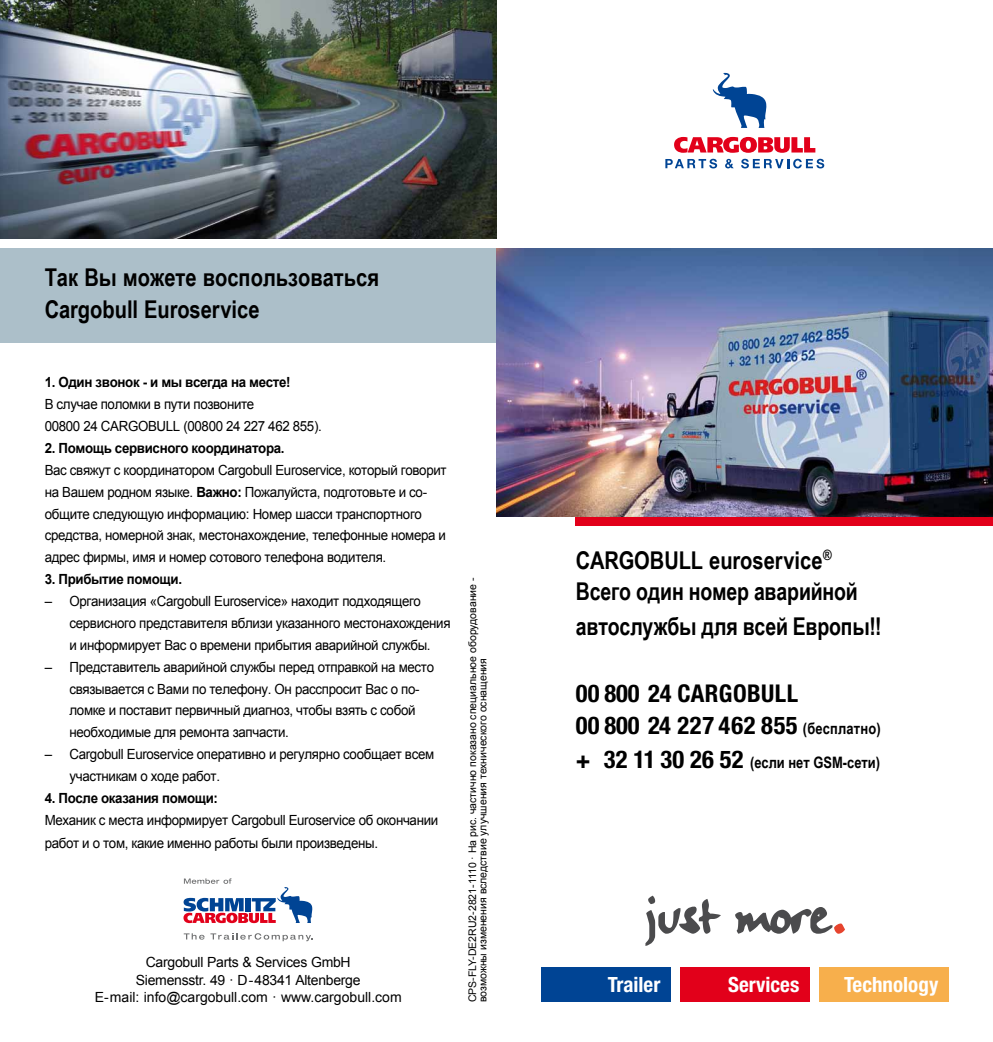
<style>
.page{position:relative;width:993px;height:1042px;background:#fff}
.page>*{position:absolute;margin:0;border:0;box-sizing:border-box;transform-origin:0 0}
.t1{font:700 24.5px/31.8px "Arial Narrow";letter-spacing:-.005em;color:#000}
.t2{font:700 condensed 24.5px/31.8px "Helvetica Neue LT Pro";letter-spacing:.02em;color:#000}
.t3{font:700 condensed 21px "Helvetica Neue LT Pro";color:#fff}
.t4{font:700 15.75px "Arial Narrow";color:#000}
.t5{font:14px/21.9px "Arial";letter-spacing:-.025em;color:#000;scale:.95 1}
.t6{font:14px/17.5px "Arial";letter-spacing:-.025em;color:#000;text-align:center}
.t7{font:700 14px "Arial";letter-spacing:-.025em;color:#000;scale:.95 1}
.t8{font:10.5px/10.5px "Arial";color:#000}
.s1{font-weight:700}
.s2{font-family:"Arial Narrow";font-stretch:normal;font-size:15.75px}
.s3{font-family:"Helvetica Neue LT Pro";font-stretch:condensed;font-size:24.5px}
</style>
<div class="page">
<img style="left:0;top:0;width:496px;height:238px">
<div style="left:0;top:248px;width:496px;height:94px;background:#acbfc9"></div>
<div style="left:575px;top:516px;width:417px;height:10px;background:#e2001a"></div>
<div style="left:541px;top:967px;width:129px;height:35px;background:#004494"></div>
<div style="left:680px;top:967px;width:129px;height:35px;background:#e2001a"></div>
<div style="left:819px;top:967px;width:128px;height:35px;background:#f7af4c"></div>
<img style="left:496px;top:248px;width:496px;height:268px">
<svg style="left:665px;top:159px;width:52px;height:9px"></svg>
<svg style="left:725px;top:159px;width:8px;height:9px"></svg>
<svg style="left:741px;top:159px;width:83px;height:9px"></svg>
<svg style="left:712px;top:73px;width:54px;height:55px"></svg>
<svg style="left:674px;top:137px;width:141px;height:16px"></svg>
<svg style="left:645px;top:895px;width:199px;height:51px"></svg>
<svg style="left:210px;top:933px;width:103px;height:8px"></svg>
<svg style="left:184px;top:933px;width:20px;height:6px"></svg>
<svg style="left:183px;top:878px;width:129px;height:45px"></svg>
<h1 class="t1" style="left:45px;top:260px;width:336px">Так Вы можете воспользоваться<br>Cargobull Euroservice</h1>
<p class="t7" style="left:45px;top:373px;width:260px">1. Один звонок - и мы всегда на месте!</p>
<p class="t5" style="left:45px;top:393px;width:293px">В случае поломки в пути позвоните<br>00800 24 CARGOBULL (00800 24 227 462 855).</p>
<p class="t7" style="left:45px;top:439px;width:254px">2. Помощь сервисного координатора.</p>
<p class="t5" style="left:45px;top:459px;width:424px">Вас свяжут с координатором Cargobull Euroservice, который говорит на Вашем родном языке. <span class="s1">Важно:</span> Пожалуйста, подготовьте и со&shy;общите следующую информацию: Номер шасси транспортного средства, номерной знак, местонахождение, телефонные номера и адрес фирмы, имя и номер сотового телефона водителя.</p>
<p class="t7" style="left:45px;top:570px;width:146px">3. Прибытие помощи.</p>
<p class="t5" style="left:69px;top:590px;width:402px;text-indent:-25px">– Организация «Cargobull Euroservice» находит подходящего сервисного представителя вблизи указанного местонахождения и информирует Вас о времени прибытия аварийной службы.</p>
<p class="t5" style="left:69px;top:656px;width:385px;text-indent:-25px">– Представитель аварийной службы перед отправкой на место связывается с Вами по телефону. Он расспросит Вас о по&shy;ломке и поставит первичный диагноз, чтобы взять с собой необходимые для ремонта запчасти.</p>
<p class="t5" style="left:69px;top:743px;width:385px;text-indent:-25px">– Cargobull Euroservice оперативно и регулярно сообщает всем участникам о ходе работ.</p>
<p class="t7" style="left:45px;top:789px;width:184px">4. После оказания помощи:</p>
<p class="t5" style="left:45px;top:808px;width:415px;line-height:23.1px">Механик с места информирует Cargobull Euroservice об окончании работ и о том, какие именно работы были произведены.</p>
<p class="t6" style="left:95px;top:954px;width:308px">Cargobull Parts &amp; Services GmbH<br>Siemensstr. 49 · D-48341 Altenberge<br>E- mail: info@cargobull.com · www.cargobull.com</p>
<p class="t8" style="left:467px;top:1002px;width:426px;rotate:-90deg">CPS-FLY-DE2RU2-2821-1110 · На рис. частично показано специальное оборудование - возможны изменения вследствие улучшения технического оснащения</p>
<h1 class="t1" style="left:575px;top:543px;width:283px">CARGOBULL euroservice<sup>®<br></sup>Всего один номер аварийной</h1>
<h1 class="t1" style="left:575px;top:609px;width:307px">автослужбы для всей Европы!!</h1>
<h1 class="t2" style="left:575px;top:677px;width:306px">00 800 24 CARGOBULL<br>00 800 24 227 462 855 <span class="s2">(бесплатно)</span></h1>
<p class="t4" style="left:575px;top:751px;width:305px"><span class="s3">+ 32 11 30 26 52</span> (если нет GSM-сети)</p>
<h2 class="t3" style="left:607px;top:972px;width:54px">Trailer</h2>
<h2 class="t3" style="left:728px;top:972px;width:73px">Services</h2>
<h2 class="t3" style="left:843px;top:972px;width:96px">Technology</h2>
</div>
